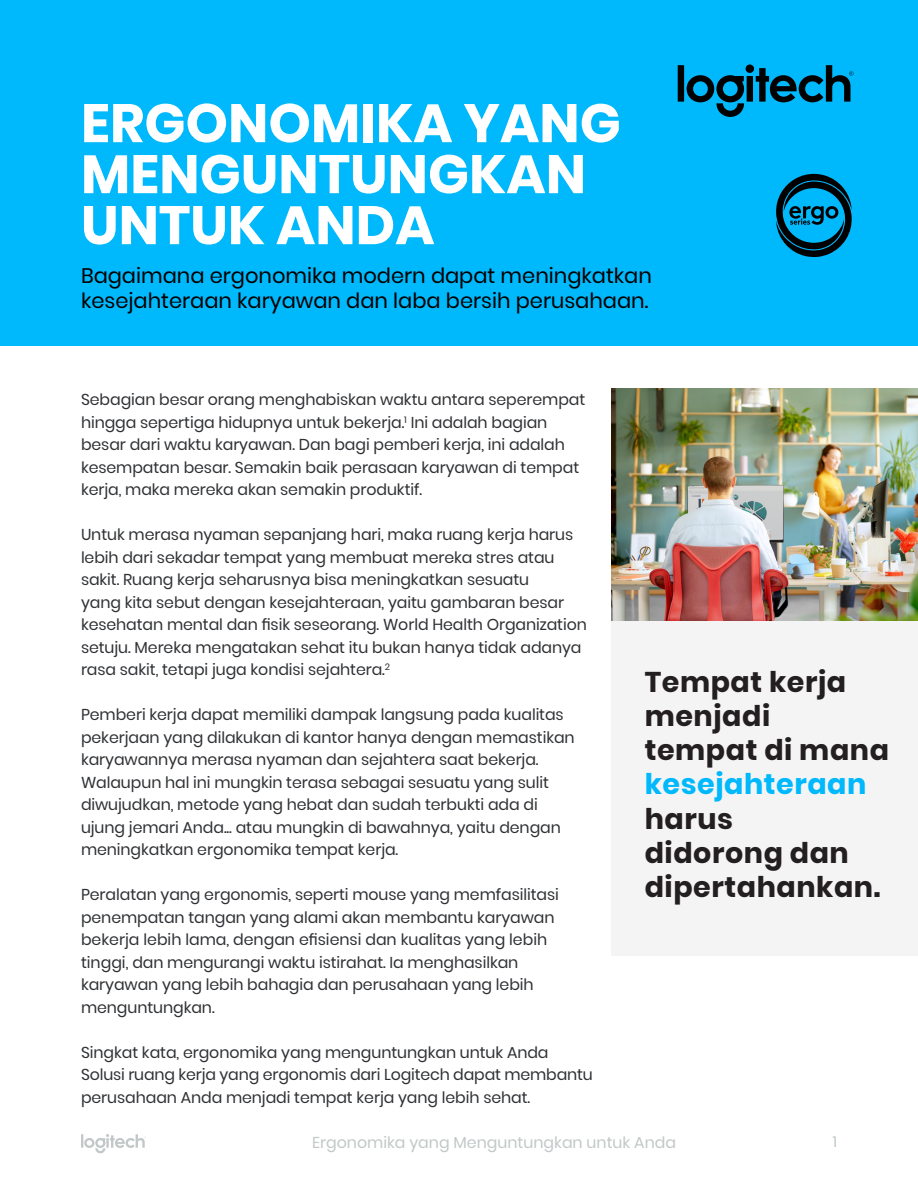
<style>
.page{position:relative;width:918px;height:1188px;background:#fff}
.page>*{position:absolute;margin:0;border:0;box-sizing:border-box;transform-origin:0 0}
.t1{font:700 54px/51px "Poppins";color:#fff}
.t2{font:700 28.5px/34.2px "Poppins";letter-spacing:.02em;color:#231f20}
.t3{font:21px/25.2px "Poppins";color:#000}
.t4{font:15.75px/22.5px "Poppins";letter-spacing:-.005em;color:#2e3033}
.t5{font:15.75px "Poppins";color:#c2c7c7}
.t6{font:15px "Poppins";color:#c2c7c7}
.s1{color:#00b8fc}
</style>
<div class="page">
<svg style="left:81px;top:1134px;width:65px;height:19px"></svg>
<div style="left:611px;top:389px;width:307px;height:567px;background:#f4f4f4"></div>
<div style="left:0;top:0;width:918px;height:346px;background:#00b8fc"></div>
<svg style="left:776px;top:174px;width:76px;height:83px"></svg>
<svg style="left:678px;top:65px;width:176px;height:52px"></svg>
<img style="left:611px;top:389px;width:307px;height:231px">
<p class="t1" style="left:81px;top:98px;width:541px">ERGONOMIKA YANG<br>MENGUNTUNGKAN<br>UNTUK ANDA</p>
<p class="t3" style="left:81px;top:263px;width:572px">Bagaimana ergonomika modern dapat meningkatkan kesejahteraan karyawan dan laba bersih perusahaan.</p>
<p class="t4" style="left:81px;top:389px;width:506px">Sebagian besar orang menghabiskan waktu antara seperempat hingga sepertiga hidupnya untuk bekerja.<sup>1</sup> Ini adalah bagian besar dari waktu karyawan. Dan bagi pemberi kerja, ini adalah kesempatan besar. Semakin baik perasaan karyawan di tempat kerja, maka mereka akan semakin produktif.</p>
<p class="t4" style="left:81px;top:524px;width:507px">Untuk merasa nyaman sepanjang hari, maka ruang kerja harus lebih dari sekadar tempat yang membuat mereka stres atau sakit. Ruang kerja seharusnya bisa meningkatkan sesuatu<br>yang kita sebut dengan kesejahteraan, yaitu gambaran besar kesehatan mental dan fisik seseorang. World Health Organization setuju. Mereka mengatakan sehat itu bukan hanya tidak adanya rasa sakit, tetapi juga kondisi sejahtera.<sup>2</sup></p>
<p class="t4" style="left:81px;top:704px;width:495px">Pemberi kerja dapat memiliki dampak langsung pada kualitas pekerjaan yang dilakukan di kantor hanya dengan memastikan karyawannya merasa nyaman dan sejahtera saat bekerja.<br>Walaupun hal ini mungkin terasa sebagai sesuatu yang sulit diwujudkan, metode yang hebat dan sudah terbukti ada di ujung jemari Anda... atau mungkin di bawahnya, yaitu dengan meningkatkan ergonomika tempat kerja.</p>
<p class="t4" style="left:81px;top:884px;width:479px">Peralatan yang ergonomis, seperti mouse yang memfasilitasi penempatan tangan yang alami akan membantu karyawan bekerja lebih lama, dengan efisiensi dan kualitas yang lebih tinggi, dan mengurangi waktu istirahat. Ia menghasilkan karyawan yang lebih bahagia dan perusahaan yang lebih menguntungkan.</p>
<p class="t4" style="left:81px;top:1041px;width:513px">Singkat kata, ergonomika yang menguntungkan untuk Anda<br>Solusi ruang kerja yang ergonomis dari Logitech dapat membantu perusahaan Anda menjadi tempat kerja yang lebih sehat.</p>
<p class="t2" style="left:645px;top:665px;width:246px">Tempat kerja menjadi tempat di mana <span class="s1">kesejahteraan </span>harus<br>didorong dan dipertahankan.</p>
<p class="t5" style="left:312px;top:1134px;width:365px">Ergonomika yang Menguntungkan untuk Anda</p>
<p class="t6" style="left:833px;top:1134px;width:6px">1</p>
</div>
